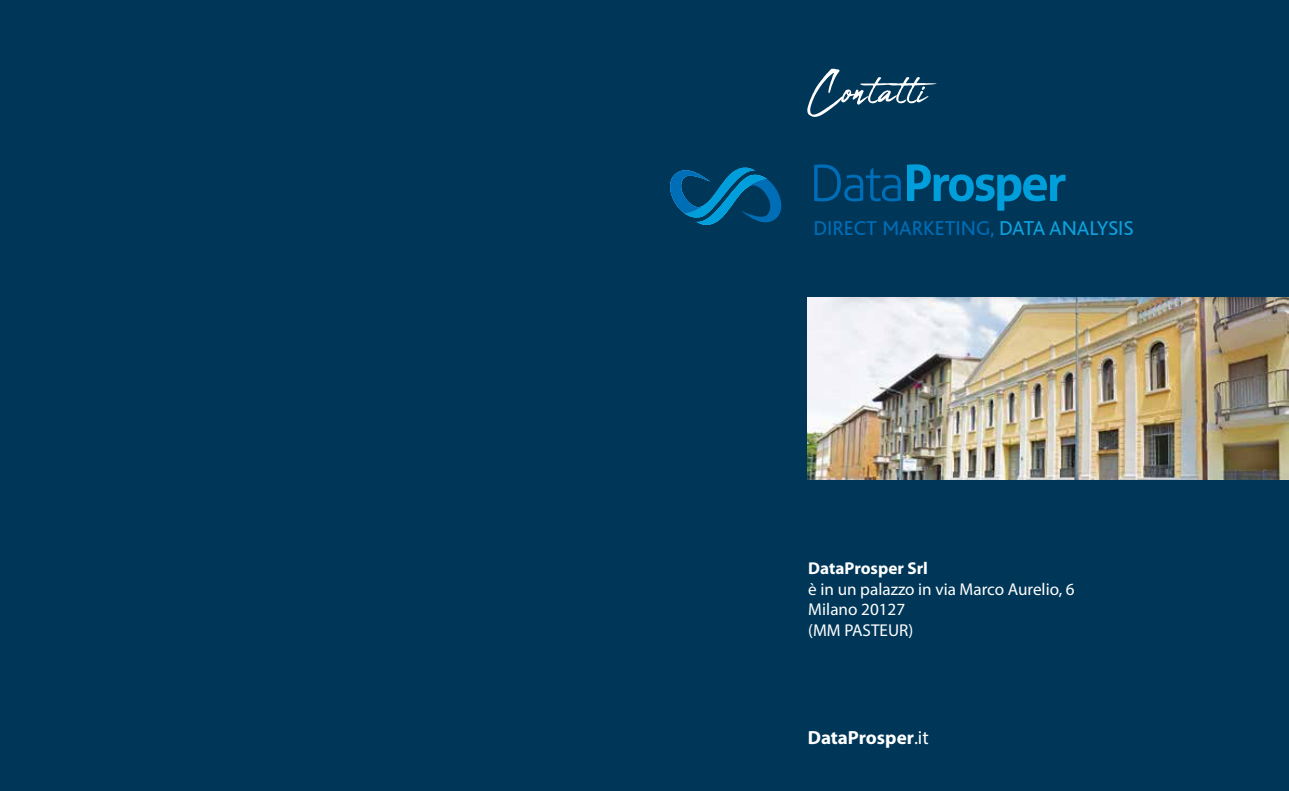
<style>
.page{position:relative;width:1289px;height:791px;background:#fff}
.page>*{position:absolute;margin:0;border:0;box-sizing:border-box;transform-origin:0 0}
.t1{font:60px "Abuget";letter-spacing:.02em;color:#fff}
.t2{font:21.15px "Bliss";color:#006db7}
.t3{font:700 19.05px "Myriad Pro";color:#fff}
.t4{font:17.1px/20.5px "Myriad Pro";color:#fff}
.t5{font:700 17.1px "Myriad Pro";color:#fff}
.s1{color:#10a0dc}
.s2{font-weight:400}
</style>
<div class="page">
<div style="left:0;top:0;width:1288px;height:791px;background:#003758"></div>
<svg style="left:814px;top:164px;width:86px;height:37px"></svg>
<svg style="left:907px;top:164px;width:158px;height:47px"></svg>
<svg style="left:670px;top:168px;width:111px;height:57px"></svg>
<img style="left:807px;top:298px;width:481px;height:181px">
<h1 class="t1" style="left:807px;top:57px;width:121px">Contatti</h1>
<p class="t2" style="left:813px;top:217px;width:322px">DIRECT MARKETING, <span class="s1">DATA ANALYSIS</span></p>
<p class="t5" style="left:808px;top:557px;width:121px">DataProsper Srl</p>
<p class="t4" style="left:808px;top:578px;width:268px">è in un palazzo in via Marco Aurelio, 6<br>Milano 20127<br>(MM PASTEUR)</p>
<p class="t3" style="left:807px;top:725px;width:122px">DataProsper<span class="s2">.it</span></p>
</div>
